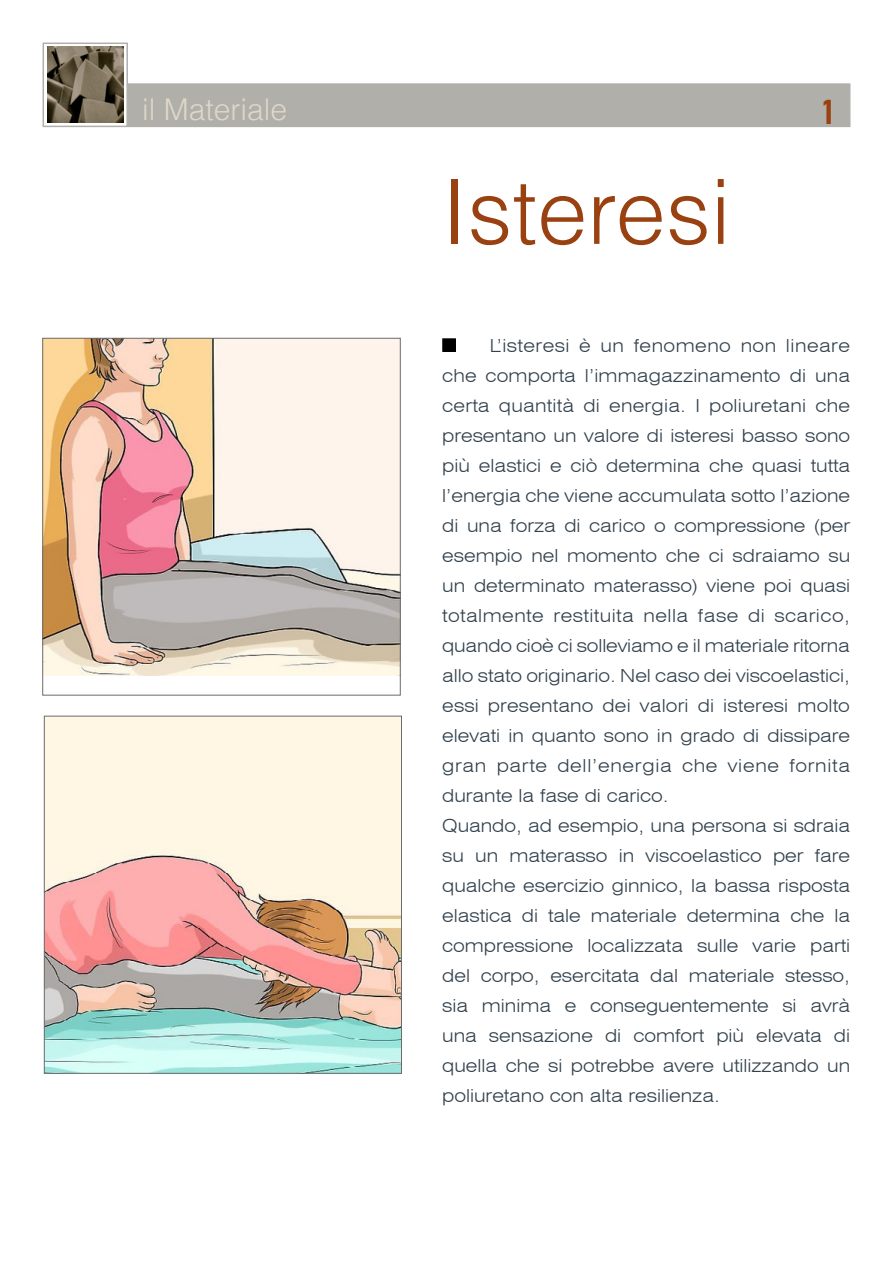
<style>
.page{position:relative;width:893px;height:1263px;background:#fff}
.page>*{position:absolute;margin:0;border:0;box-sizing:border-box;transform-origin:0 0}
.t1{font:300 90px "Helvetica LT";color:#994111}
.t2{font:36px "Aquiline Book Bold SWFTE";color:#994111}
.t3{font:300 30px "Helvetica LT";color:#ddd8c9}
.t4{font:300 expanded 18px/30px "Swiss 721 BT";color:#32414d}
</style>
<div class="page">
<div style="left:443px;top:339px;width:12px;height:12px;background:#000"></div>
<div style="left:442px;top:338px;width:14px;height:14px;border:2px solid #000"></div>
<div style="left:128px;top:83px;width:722px;height:44px;background:#b1afaa;border:2px solid #b1afaa"></div>
<div style="left:43px;top:43px;width:85px;height:84px;background:#fff;border:2px solid #b1afaa"></div>
<img style="left:47px;top:46px;width:77px;height:77px">
<img style="left:45px;top:340px;width:353px;height:335px">
<div style="left:43px;top:338px;width:357px;height:357px;border:1px solid #6b6b6b"></div>
<img style="left:46px;top:718px;width:354px;height:353px">
<div style="left:44px;top:716px;width:358px;height:357px;border:1px solid #6b6b6b"></div>
<h3 class="t3" style="left:142px;top:91px;width:147px">il Materiale</h3>
<h2 class="t2" style="left:818px;top:91px;width:23px">1</h2>
<h1 class="t1" style="left:442px;top:156px;width:290px">Isteresi</h1>
<p class="t4" style="left:442px;top:330px;width:410px;text-indent:48px">L’isteresi è un fenomeno non lineare che comporta l’immagazzinamento di una certa quantità di energia. I poliuretani che presentano un valore di isteresi basso sono più elastici e ciò determina che quasi tutta l’energia che viene accumulata sotto l’azione di una forza di carico o compressione (per esempio nel momento che ci sdraiamo su un determinato materasso) viene poi quasi totalmente restituita nella fase di scarico, quando cioè ci solleviamo e il materiale ritorna allo stato originario. Nel caso dei viscoelastici, essi presentano dei valori di isteresi molto elevati in quanto sono in grado di dissipare gran parte dell’energia che viene fornita durante la fase di carico.<br>Quando, ad esempio, una persona si sdraia su un materasso in viscoelastico per fare qualche esercizio ginnico, la bassa risposta elastica di tale materiale determina che la compressione localizzata sulle varie parti del corpo, esercitata dal materiale stesso, sia minima e conseguentemente si avrà una sensazione di comfort più elevata di quella che si potrebbe avere utilizzando un poliuretano con alta resilienza.</p>
</div>
